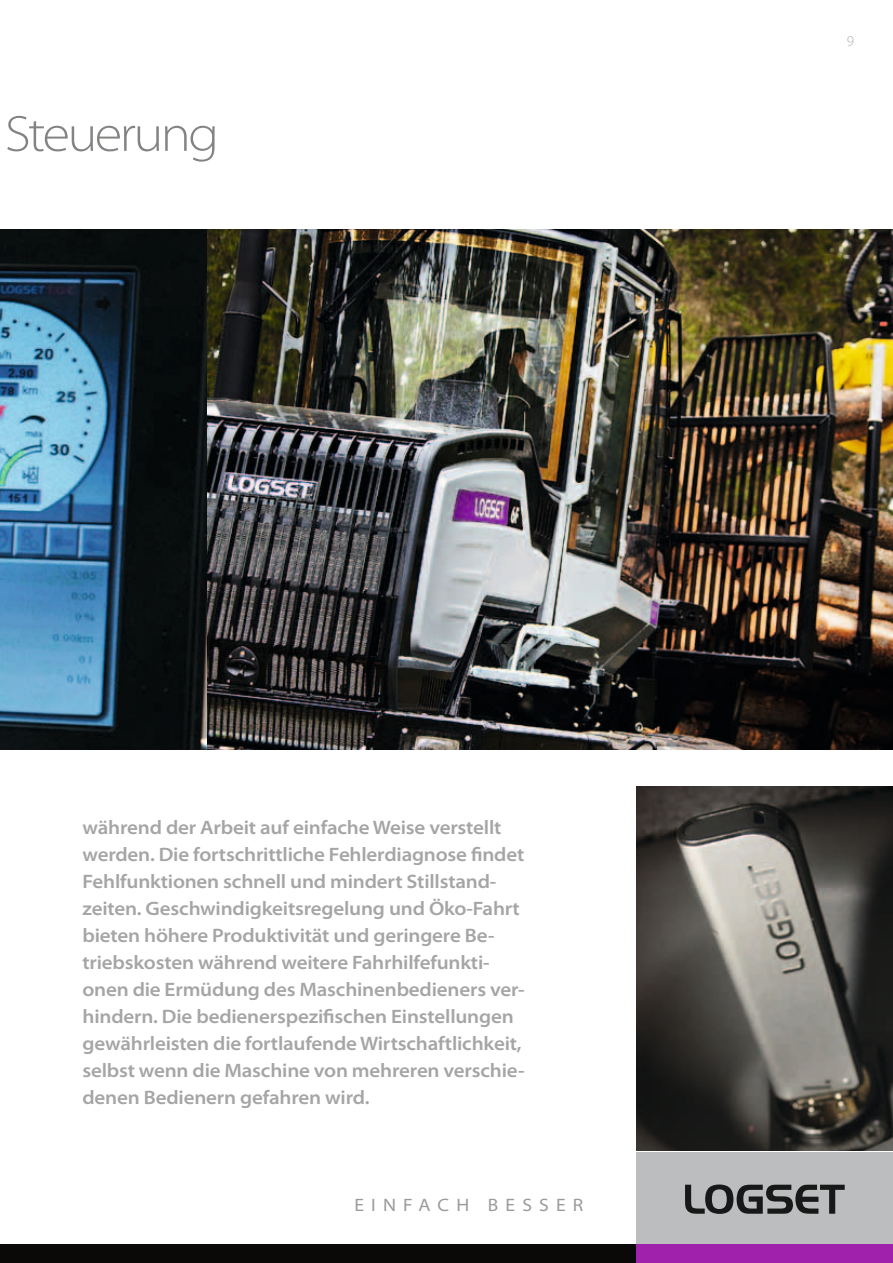
<style>
.page{position:relative;width:893px;height:1263px;background:#fff}
.page>*{position:absolute;margin:0;border:0;box-sizing:border-box;transform-origin:0 0}
.t1{font:300 semi-expanded 51px "Myriad Pro";letter-spacing:-.05em;color:#838382}
.t2{font:600 semi-expanded 19.5px/27px "Myriad Pro";letter-spacing:-.01em;color:#a5a5a5}
.t3{font:semi-expanded 18px "Myriad Pro";letter-spacing:.4em;color:#9a9a99}
.t4{font:300 15px "Myriad Pro";color:#b1b1b1}
</style>
<div class="page">
<div style="left:637px;top:1152px;width:256px;height:111px;background:#bcbdbf"></div>
<svg style="left:685px;top:1184px;width:160px;height:30px"></svg>
<div style="left:0;top:1245px;width:637px;height:18px;background:#0a0908"></div>
<div style="left:637px;top:1245px;width:256px;height:18px;background:#9f21ac"></div>
<img style="left:0;top:230px;width:207px;height:520px">
<img style="left:207px;top:230px;width:686px;height:520px">
<img style="left:636px;top:787px;width:257px;height:363px">
<h1 class="t1" style="left:5px;top:103px;width:216px">Steuerung</h1>
<p class="t2" style="left:82px;top:814px;width:444px">während der Arbeit auf einfache Weise verstellt werden. Die fortschrittliche Fehlerdiagnose findet Fehlfunktionen schnell und mindert Stillstand&shy;zeiten. Geschwindigkeitsregelung und Öko-Fahrt bieten höhere Produktivität und geringere Be&shy;triebskosten während weitere Fahrhilfefunkti&shy;onen die Ermüdung des Maschinenbedieners ver&shy;hindern. Die bedienerspezifischen Einstellungen gewährleisten die fortlaufende Wirtschaftlichkeit, selbst wenn die Maschine von mehreren verschie&shy;denen Bedienern gefahren wird.</p>
<p class="t3" style="left:354px;top:1194px;width:231px">EINFACH BESSER</p>
<p class="t4" style="left:847px;top:32px;width:9px">9</p>
</div>
